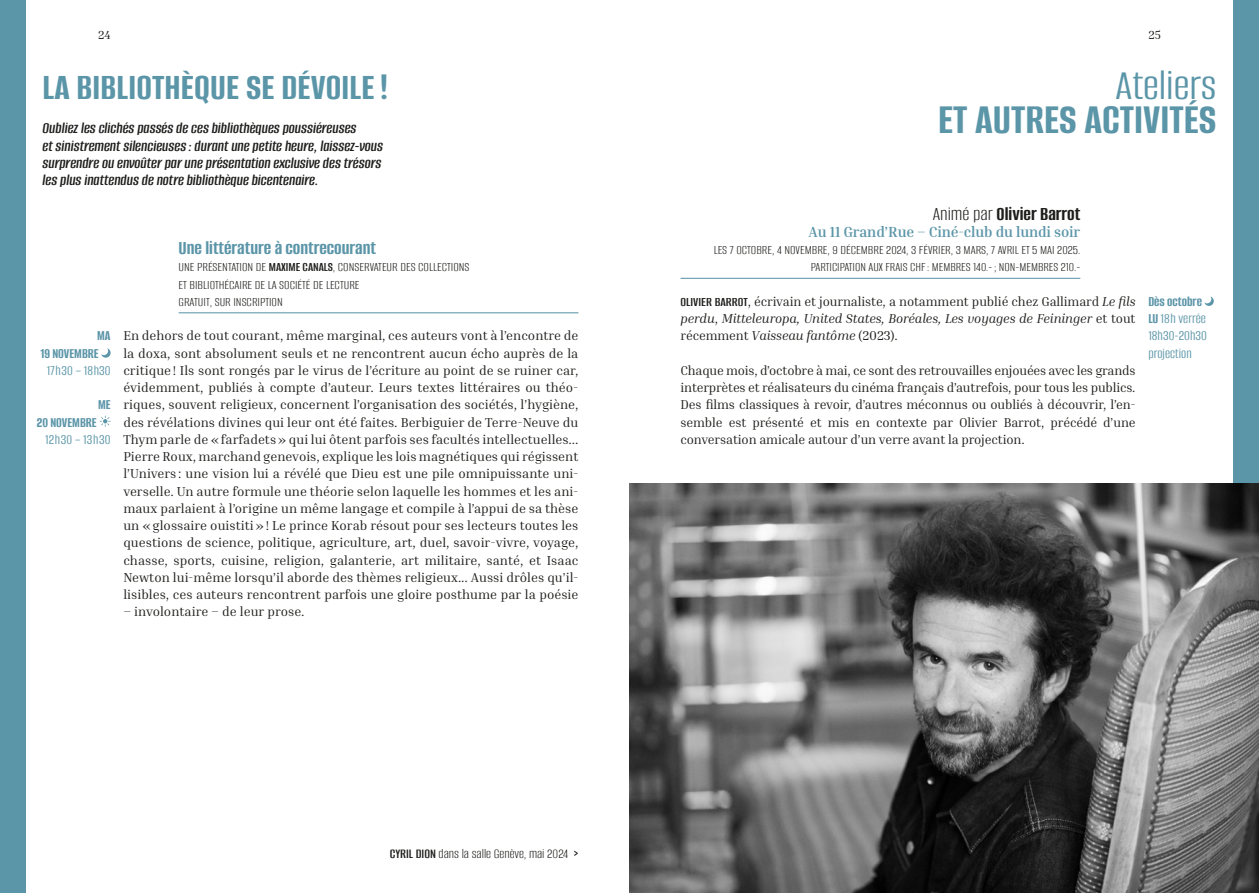
<style>
.page{position:relative;width:1259px;height:893px;background:#fff}
.page>*{position:absolute;margin:0;border:0;box-sizing:border-box;transform-origin:0 0}
.t1{font:700 45px "Alumni Sans";color:#5b95a8}
.t2{font:45px "Alumni Sans";color:#5b95a8}
.t3{font:700 39px "Alumni Sans";letter-spacing:.005em;color:#5b95a8}
.t4{font:700 20.25px "Alumni Sans";color:#5b95a8}
.t5{font:700 20.25px "Alumni Sans";color:#1d1d1b}
.t6{font:italic 600 16.5px/17.2px "Alumni Sans";color:#1d1d1b}
.t7{font:15px/17.2px "Alumni Sans";letter-spacing:.005em;color:#5b95a8;scale:.96 1}
.t8{font:700 15px "Inria Serif";letter-spacing:-.01em;color:#5b95a8}
.t9{font:700 15px/17.2px "Alumni Sans";color:#5b95a8;scale:.96 1}
.t10{font:15px "Alumni Sans";letter-spacing:.03em;color:#5b95a8;scale:.96 1}
.t11{font:300 14.25px "Alumni Sans";color:#1d1d1b}
.t12{font:300 13.5px/17.2px "Alumni Sans";color:#1d1d1b;text-align:right}
.t13{font:13.2px/17.2px "Inria Serif";color:#1d1d1b;text-align:justify}
.t14{font:italic 13.2px/17.2px "Inria Serif";letter-spacing:-.01em;color:#1d1d1b;text-align:justify}
.t15{font:12px "Inria Serif";color:#1d1d1b}
.s1{font-weight:600}
.s2{font-weight:300}
.s3{font-family:"Alumni Sans";font-weight:600;font-style:normal;font-size:13.5px}
.s4{font-style:normal}
.s5{font-weight:700}
</style>
<div class="page">
<div style="left:1233px;top:0;width:26px;height:485px;background:#5b95a8"></div>
<div style="left:0;top:0;width:26px;height:893px;background:#5b95a8"></div>
<img style="left:629px;top:483px;width:630px;height:410px">
<hr style="left:680px;top:278px;width:400px;height:1px;background:#5b95a8">
<svg style="left:1204px;top:296px;width:9px;height:10px"></svg>
<hr style="left:179px;top:312px;width:399px;height:1px;background:#5b95a8">
<svg style="left:101px;top:348px;width:10px;height:10px"></svg>
<svg style="left:100px;top:416px;width:11px;height:11px"></svg>
<p class="t15" style="left:98px;top:28px;width:14px">24</p>
<h2 class="t3" style="left:43px;top:68px;width:347px">LA BIBLIOTHÈQUE SE DÉVOILE!</h2>
<p class="t6" style="left:43px;top:121px;width:342px">Oubliez les clichés passés de ces bibliothèques poussiéreuses<br>et sinistrement silencieuses: durant une petite heure, laissez-vous surprendre ou envoûter par une présentation exclusive des trésors les plus inattendus de notre bibliothèque bicentenaire.</p>
<p class="t9" style="left:40px;top:328px;width:75px;text-indent:57px">MA<br>19 NOVEMBRE</p>
<p class="t7" style="left:47px;top:362px;width:68px">17h30 – 18h30</p>
<p class="t9" style="left:98px;top:397px;width:15px">ME</p>
<p class="t9" style="left:37px;top:414px;width:64px">20 NOVEMBRE</p>
<p class="t10" style="left:45px;top:432px;width:70px">12h30 – 13h30</p>
<h3 class="t4" style="left:179px;top:238px;width:199px">Une littérature à contrecourant</h3>
<p class="t12" style="left:179px;top:259px;width:292px;text-align:left">UNE PRÉSENTATION DE <span class="s1">MAXIME CANALS</span>, CONSERVATEUR DES COLLECTIONS<br>ET BIBLIOTHÉCAIRE DE LA SOCIÉTÉ DE LECTURE<br>GRATUIT, SUR INSCRIPTION</p>
<p class="t13" style="left:123px;top:327px;width:457px">En dehors de tout courant, même marginal, ces auteurs vont à l’encontre de la doxa, sont absolument seuls et ne rencontrent aucun écho auprès de la critique! Ils sont rongés par le virus de l’écriture au point de se ruiner car, évidemment, publiés à compte d’auteur. Leurs textes littéraires ou théo&shy;riques, souvent religieux, concernent l’organisation des sociétés, l’hygiène, des révélations divines qui leur ont été faites. Berbiguier de Terre-Neuve du Thym parle de «farfadets» qui lui ôtent parfois ses facultés intellectuelles...<br>Pierre Roux, marchand genevois, explique les lois magnétiques qui régissent l’Univers : une vision lui a révélé que Dieu est une pile omnipuissante uni&shy;verselle. Un autre formule une théorie selon laquelle les hommes et les ani&shy;maux parlaient à l’origine un même langage et compile à l’appui de sa thèse un «glossaire ouistiti»! Le prince Korab résout pour ses lecteurs toutes les questions de science, politique, agriculture, art, duel, savoir-vivre, voyage, chasse, sports, cuisine, religion, galanterie, art militaire, santé, et Isaac Newton lui-même lorsqu’il aborde des thèmes religieux... Aussi drôles qu’il&shy;lisibles, ces auteurs rencontrent parfois une gloire posthume par la poésie</p>
<p class="t13" style="left:123px;top:603px;width:183px">– involontaire – de leur prose.</p>
<p class="t11" style="left:390px;top:846px;width:190px"><span class="s1">CYRIL DION</span> dans la salle Genève, mai 2024 <span class="s1">&gt;</span></p>
<p class="t15" style="left:1148px;top:28px;width:14px">25</p>
<h1 class="t2" style="left:1115px;top:63px;width:102px">Ateliers</h1>
<h1 class="t1" style="left:938px;top:97px;width:280px">ET AUTRES ACTIVITÉS</h1>
<h3 class="t5" style="left:933px;top:203px;width:149px"><span class="s2">Animé par</span> Olivier Barrot</h3>
<p class="t8" style="left:808px;top:222px;width:273px">Au 11 Grand’Rue – Ciné-club du lundi soir</p>
<p class="t12" style="left:713px;top:242px;width:368px">LES 7 OCTOBRE, 4 NOVEMBRE, 9 DÉCEMBRE 2024, 3 FÉVRIER, 3 MARS, 7 AVRIL ET 5 MAI 2025.<br>PARTICIPATION AUX FRAIS CHF: MEMBRES 140.-; NON-MEMBRES 210.-</p>
<p class="t14" style="left:680px;top:292px;width:456px"><span class="s3">OLIVIER BARROT</span><span class="s4">, écrivain et journaliste, a notamment publié chez Gallimard</span> Le fils perdu<span class="s4">,</span> Mitteleuropa, United States, Boréales, Les voyages de Feininger <span class="s4">et tout récemment</span> Vaisseau fantôme <span class="s4">(2023).</span></p>
<p class="t13" style="left:680px;top:361px;width:457px">Chaque mois, d’octobre à mai, ce sont des retrouvailles enjouées avec les grands interprètes et réalisateurs du cinéma français d’autrefois, pour tous les publics.<br>Des films classiques à revoir, d’autres méconnus ou oubliés à découvrir, l’en&shy;semble est présenté et mis en contexte par Olivier Barrot, précédé d’une conversation amicale autour d’un verre avant la projection.</p>
<p class="t7" style="left:1148px;top:293px;width:62px"><span class="s5">Dès octobre<br>LU</span> 18h verrée<br>18h30-20h30 projection</p>
</div>
